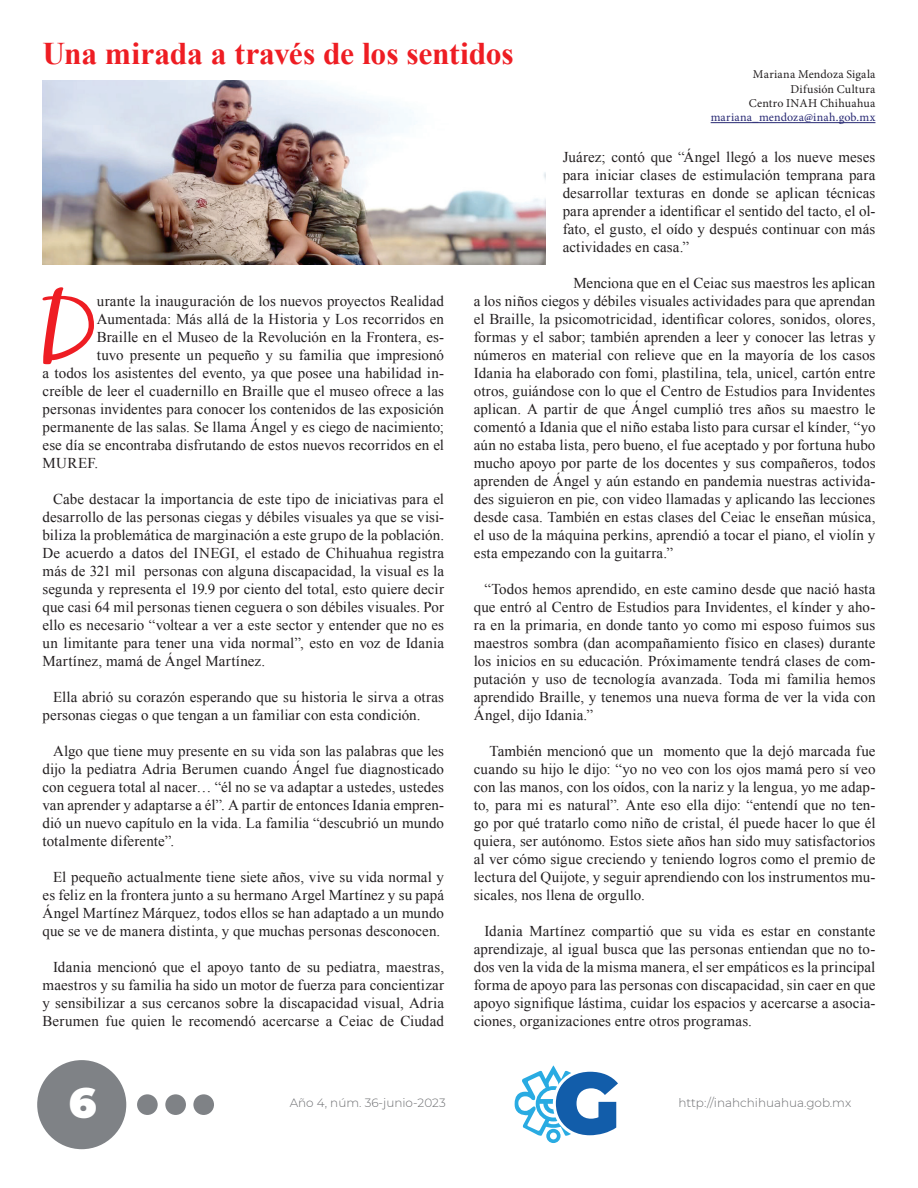
<style>
.page{position:relative;width:918px;height:1188px;background:#fff}
.page>*{position:absolute;margin:0;border:0;box-sizing:border-box;transform-origin:0 0}
.t1{font:93.9px "Black Jack";color:#ee1d23}
.t2{font:900 42px "Montserrat";color:#fff}
.t3{font:700 31.5px "Times New Roman";letter-spacing:-.005em;color:#ee1d23}
.t4{font:15px/18px "Times New Roman";letter-spacing:.005em;color:#231f20;text-align:justify}
.t5{font:12px/14.4px "Minion Pro";letter-spacing:.015em;color:#231f20;text-align:right}
.t6{font:300 12px "Montserrat";color:#6c6d70}
.t7{font:12px "Minion Pro";letter-spacing:.01em;color:#272873}
</style>
<div class="page">
<div style="left:37px;top:1060px;width:89px;height:89px;background:#7f8286;border-radius:50%"></div>
<div style="left:193px;top:1094px;width:21px;height:21px;background:#7f8286;border-radius:50%"></div>
<div style="left:165px;top:1094px;width:21px;height:21px;background:#7f8286;border-radius:50%"></div>
<div style="left:137px;top:1094px;width:21px;height:21px;background:#7f8286;border-radius:50%"></div>
<svg style="left:514px;top:1066px;width:104px;height:77px"></svg>
<hr style="left:711px;top:122px;width:164px;height:1px;background:#272873">
<img style="left:43px;top:81px;width:503px;height:184px">
<h3 class="t3" style="left:43px;top:32px;width:473px">Una mirada a través de los sentidos</h3>
<p class="t5" style="left:749px;top:67px;width:128px">Mariana Mendoza Sigala<br>Difusión Cultura<br>Centro INAH Chihuahua</p>
<p class="t7" style="left:711px;top:110px;width:166px">mariana_mendoza@inah.gob.mx</p>
<h1 class="t1" style="left:39px;top:273px;width:59px">D</h1>
<p class="t4" style="left:97px;top:292px;width:349px">urante la inauguración de los nuevos proyectos Realidad</p>
<p class="t4" style="left:97px;top:310px;width:349px">Aumentada: Más allá de la Historia y Los recorridos en</p>
<p class="t4" style="left:97px;top:328px;width:349px">Braille en el Museo de la Revolución en la Frontera, es-</p>
<p class="t4" style="left:97px;top:346px;width:349px">tuvo presente un pequeño y su familia que impresionó</p>
<p class="t4" style="left:43px;top:364px;width:403px">a todos los asistentes del evento, ya que posee una habilidad in-</p>
<p class="t4" style="left:43px;top:382px;width:403px">creíble de leer el cuadernillo en Braille que el museo ofrece a las</p>
<p class="t4" style="left:43px;top:400px;width:403px">personas invidentes para conocer los contenidos de las exposición</p>
<p class="t4" style="left:43px;top:418px;width:403px">permanente de las salas. Se llama Ángel y es ciego de nacimiento;</p>
<p class="t4" style="left:43px;top:436px;width:403px">ese día se encontraba disfrutando de estos nuevos recorridos en el</p>
<p class="t4" style="left:43px;top:454px;width:57px">MUREF.</p>
<p class="t4" style="left:43px;top:490px;width:403px;text-indent:11px">Cabe destacar la importancia de este tipo de iniciativas para el desarrollo de las personas ciegas y débiles visuales ya que se visi&shy;biliza la problemática de marginación a este grupo de la población.<br>De acuerdo a datos del INEGI, el estado de Chihuahua registra más de 321 mil personas con alguna discapacidad, la visual es la segunda y representa el 19.9 por ciento del total, esto quiere decir que casi 64 mil personas tienen ceguera o son débiles visuales. Por ello es necesario “voltear a ver a este sector y entender que no es un limitante para tener una vida normal”, esto en voz de Idania Martínez, mamá de Ángel Martínez.</p>
<p class="t4" style="left:43px;top:688px;width:403px;text-indent:11px">Ella abrió su corazón esperando que su historia le sirva a otras personas ciegas o que tengan a un familiar con esta condición.</p>
<p class="t4" style="left:43px;top:742px;width:403px;text-indent:11px">Algo que tiene muy presente en su vida son las palabras que les dijo la pediatra Adria Berumen cuando Ángel fue diagnosticado con ceguera total al nacer… “él no se va adaptar a ustedes, ustedes van aprender y adaptarse a él”. A partir de entonces Idania empren&shy;dió un nuevo capítulo en la vida. La familia “descubrió un mundo totalmente diferente”.</p>
<p class="t4" style="left:43px;top:868px;width:403px;text-indent:11px">El pequeño actualmente tiene siete años, vive su vida normal y es feliz en la frontera junto a su hermano Argel Martínez y su papá Ángel Martínez Márquez, todos ellos se han adaptado a un mundo que se ve de manera distinta, y que muchas personas desconocen.</p>
<p class="t4" style="left:43px;top:958px;width:403px;text-indent:11px">Idania mencionó que el apoyo tanto de su pediatra, maestras, maestros y su familia ha sido un motor de fuerza para concientizar y sensibilizar a sus cercanos sobre la discapacidad visual, Adria Berumen fue quien le recomendó acercarse a Ceiac de Ciudad</p>
<p class="t4" style="left:563px;top:148px;width:314px">Juárez; contó que “Ángel llegó a los nueve meses para iniciar clases de estimulación temprana para desarrollar texturas en donde se aplican técnicas para aprender a identificar el sentido del tacto, el ol&shy;fato, el gusto, el oído y después continuar con más actividades en casa.”</p>
<p class="t4" style="left:474px;top:274px;width:403px;text-indent:99px">Menciona que en el Ceiac sus maestros les aplican a los niños ciegos y débiles visuales actividades para que aprendan el Braille, la psicomotricidad, identificar colores, sonidos, olores, formas y el sabor; también aprenden a leer y conocer las letras y números en material con relieve que en la mayoría de los casos Idania ha elaborado con fomi, plastilina, tela, unicel, cartón entre otros, guiándose con lo que el Centro de Estudios para Invidentes aplican. A partir de que Ángel cumplió tres años su maestro le comentó a Idania que el niño estaba listo para cursar el kínder, “yo aún no estaba lista, pero bueno, el fue aceptado y por fortuna hubo mucho apoyo por parte de los docentes y sus compañeros, todos aprenden de Ángel y aún estando en pandemia nuestras activida&shy;des siguieron en pie, con video llamadas y aplicando las lecciones desde casa. También en estas clases del Ceiac le enseñan música, el uso de la máquina perkins, aprendió a tocar el piano, el violín y esta empezando con la guitarra.”</p>
<p class="t4" style="left:474px;top:580px;width:403px;text-indent:11px">“Todos hemos aprendido, en este camino desde que nació hasta que entró al Centro de Estudios para Invidentes, el kínder y aho&shy;ra en la primaria, en donde tanto yo como mi esposo fuimos sus maestros sombra (dan acompañamiento físico en clases) durante los inicios en su educación. Próximamente tendrá clases de com&shy;putación y uso de tecnología avanzada. Toda mi familia hemos aprendido Braille, y tenemos una nueva forma de ver la vida con Ángel, dijo Idania.”</p>
<p class="t4" style="left:474px;top:742px;width:403px;text-indent:16px">También mencionó que un momento que la dejó marcada fue cuando su hijo le dijo: “yo no veo con los ojos mamá pero sí veo con las manos, con los oídos, con la nariz y la lengua, yo me adap&shy;to, para mi es natural”. Ante eso ella dijo: “entendí que no ten&shy;go por qué tratarlo como niño de cristal, él puede hacer lo que él quiera, ser autónomo. Estos siete años han sido muy satisfactorios al ver cómo sigue creciendo y teniendo logros como el premio de lectura del Quijote, y seguir aprendiendo con los instrumentos mu&shy;sicales, nos llena de orgullo.</p>
<p class="t4" style="left:474px;top:922px;width:403px;text-indent:11px">Idania Martínez compartió que su vida es estar en constante aprendizaje, al igual busca que las personas entiendan que no to&shy;dos ven la vida de la misma manera, el ser empáticos es la principal forma de apoyo para las personas con discapacidad, sin caer en que apoyo signifique lástima, cuidar los espacios y acercarse a asocia&shy;ciones, organizaciones entre otros programas.</p>
<h2 class="t2" style="left:69px;top:1071px;width:29px">6</h2>
<p class="t6" style="left:290px;top:1095px;width:158px">Año 4, núm. 36-junio-2023</p>
<p class="t6" style="left:679px;top:1095px;width:174px">http://inahchihuahua.gob.mx</p>
</div>
